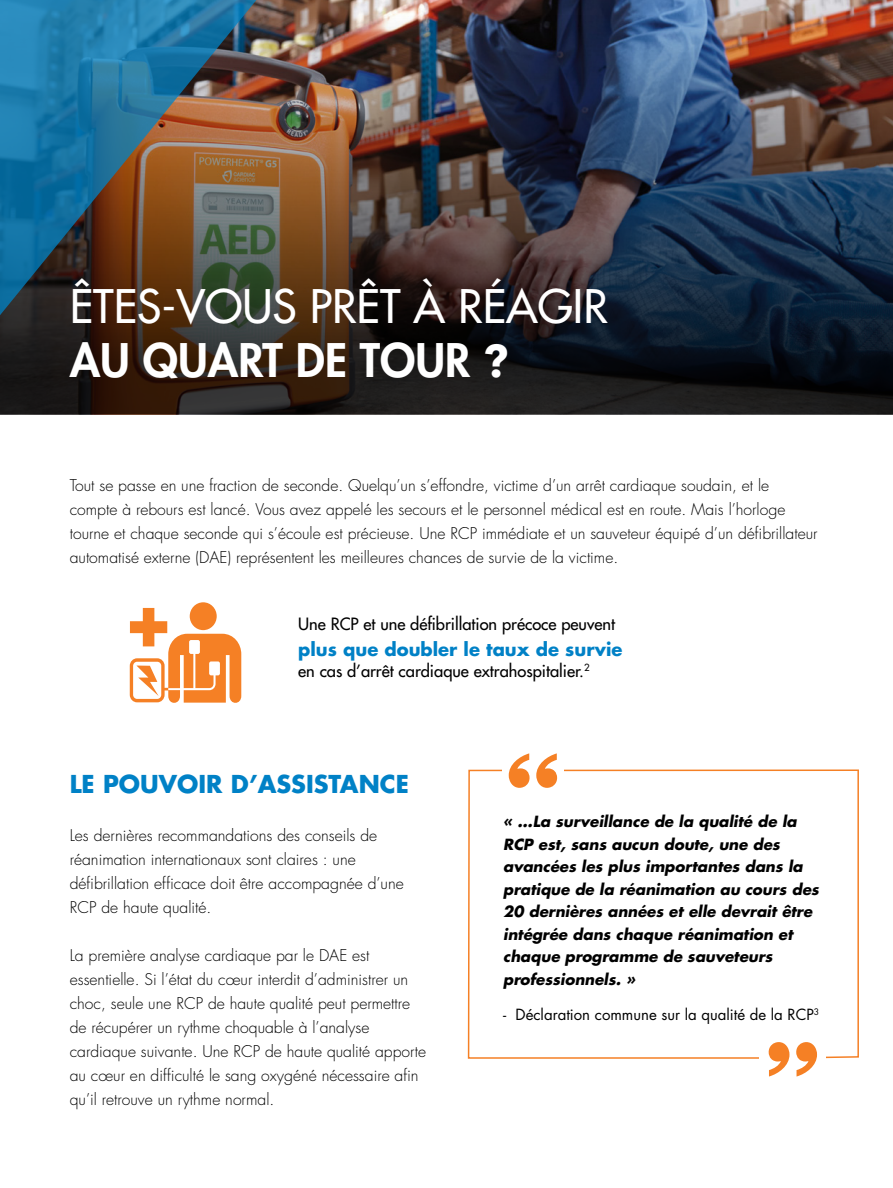
<style>
.page{position:relative;width:893px;height:1188px;background:#fff}
.page>*{position:absolute;margin:0;border:0;box-sizing:border-box;transform-origin:0 0}
.t1{font:500 45px/54px "Futura Std";color:#fff}
.t2{font:700 24px "Futura Std";color:#0081c6}
.t3{font:700 18px "Futura Std";color:#0081c6}
.t4{font:500 16.5px "Futura Std";color:#000}
.t5{font:300 15.75px/24px "Futura Std";color:#000}
.t6{font:italic 700 15px/22.5px "Futura Std";color:#000}
.t7{font:15px "Futura Std";color:#000}
.s1{font-weight:800}
.s2{font-family:"Avenir Next";font-weight:700}
</style>
<div class="page">
<img style="left:316px;top:0;width:577px;height:14px">
<img style="left:0;top:14px;width:893px;height:401px">
<img style="left:0;top:0;width:316px;height:338px">
<svg style="left:467px;top:769px;width:392px;height:290px"></svg>
<div style="left:502px;top:747px;width:61px;height:45px;background:#fff"></div>
<svg style="left:509px;top:753px;width:48px;height:35px"></svg>
<div style="left:759px;top:1036px;width:66px;height:42px;background:#fff"></div>
<svg style="left:769px;top:1042px;width:48px;height:35px"></svg>
<div style="left:190px;top:602px;width:27px;height:28px;background:#f58025;border-radius:50%"></div>
<svg style="left:130px;top:608px;width:111px;height:95px"></svg>
<h1 class="t1" style="left:70px;top:280px;width:540px">ÊTES-VOUS PRÊT À RÉAGIR<br><span class="s1">AU QUART DE TOUR</span> <span class="s2">?</span></h1>
<p class="t5" style="left:70px;top:473px;width:749px">Tout se passe en une fraction de seconde. Quelqu’un s’effondre, victime d’un arrêt cardiaque soudain, et le compte à rebours est lancé. Vous avez appelé les secours et le personnel médical est en route. Mais l’horloge tourne et chaque seconde qui s’écoule est précieuse. Une RCP immédiate et un sauveteur équipé d’un défibrillateur automatisé externe (DAE) représentent les meilleures chances de survie de la victime.</p>
<p class="t4" style="left:298px;top:614px;width:318px">Une RCP et une défibrillation précoce peuvent</p>
<p class="t3" style="left:298px;top:637px;width:326px">plus que doubler le taux de survie</p>
<p class="t4" style="left:298px;top:660px;width:293px">en cas d’arrêt cardiaque extrahospitalier.<sup>2</sup></p>
<h2 class="t2" style="left:70px;top:768px;width:341px">LE POUVOIR D’ASSISTANCE</h2>
<p class="t5" style="left:70px;top:824px;width:335px">Les dernières recommandations des conseils de réanimation internationaux sont claires : une défibrillation efficace doit être accompagnée d’une RCP de haute qualité.</p>
<p class="t5" style="left:70px;top:944px;width:358px">La première analyse cardiaque par le DAE est essentielle. Si l’état du cœur interdit d’administrer un choc, seule une RCP de haute qualité peut permettre de récupérer un rythme choquable à l’analyse cardiaque suivante. Une RCP de haute qualité apporte au cœur en difficulté le sang oxygéné nécessaire afin qu’il retrouve un rythme normal.</p>
<p class="t6" style="left:503px;top:811px;width:317px">« ...La surveillance de la qualité de la RCP est, sans aucun doute, une des avancées les plus importantes dans la pratique de la réanimation au cours des 20 dernières années et elle devrait être intégrée dans chaque réanimation et chaque programme de sauveteurs professionnels. »</p>
<p class="t7" style="left:503px;top:1005px;width:318px">- Déclaration commune sur la qualité de la RCP<sup>3</sup></p>
</div>
